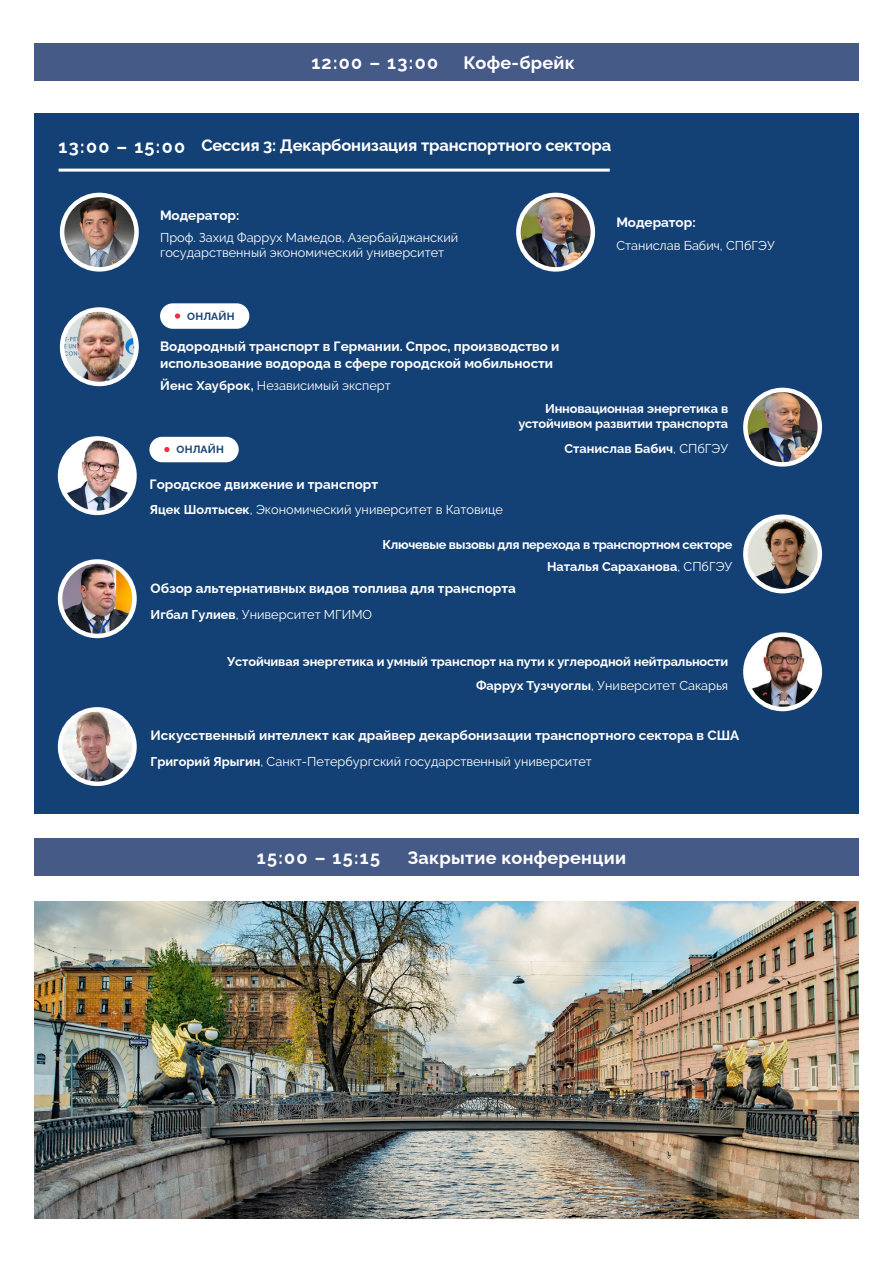
<style>
.page{position:relative;width:893px;height:1263px;background:#fff}
.page>*{position:absolute;margin:0;border:0;box-sizing:border-box;transform-origin:0 0}
.t1{font:700 18px "Raleway";letter-spacing:.015em;color:#fff}
.t2{font:700 16.5px "Raleway";letter-spacing:-.01em;color:#fff}
.t3{font:700 13.5px/16.2px "Raleway";color:#fff}
.t4{font:12.75px/15px "Raleway";color:#fff}
.t5{font:700 12.75px/15px "Raleway";letter-spacing:-.01em;color:#fff;text-align:right}
.t6{font:700 10.5px "Raleway";letter-spacing:.015em;color:#144175}
.s1{font-weight:700}
.s2{font-weight:400}
</style>
<div class="page">
<div style="left:34px;top:43px;width:825px;height:37px;background:#465a88"></div>
<div style="left:34px;top:838px;width:825px;height:38px;background:#465a88"></div>
<div style="left:34px;top:113px;width:825px;height:701px;background:#144175"></div>
<hr style="left:59px;top:169px;width:551px;height:3px;background:#fff">
<img style="left:62px;top:195px;width:75px;height:74px;border-radius:37px">
<div style="left:60px;top:193px;width:79px;height:79px;border:4px solid #fff;border-radius:50%"></div>
<img style="left:518px;top:195px;width:75px;height:74px;border-radius:37px">
<div style="left:516px;top:193px;width:79px;height:79px;border:4px solid #fff;border-radius:50%"></div>
<img style="left:745px;top:390px;width:75px;height:74px;border-radius:37px">
<div style="left:743px;top:388px;width:79px;height:79px;border:4px solid #fff;border-radius:50%"></div>
<img style="left:745px;top:635px;width:75px;height:74px;border-radius:37px">
<div style="left:743px;top:632px;width:79px;height:79px;border:4px solid #fff;border-radius:50%"></div>
<img style="left:64px;top:309px;width:71px;height:75px">
<div style="left:60px;top:307px;width:79px;height:79px;border:4px solid #fff;border-radius:50%"></div>
<img style="left:60px;top:438px;width:74px;height:75px;border-radius:37px">
<div style="left:58px;top:436px;width:79px;height:79px;border:4px solid #fff;border-radius:50%"></div>
<img style="left:60px;top:561px;width:74px;height:75px;border-radius:37px">
<div style="left:58px;top:559px;width:79px;height:79px;border:4px solid #fff;border-radius:50%"></div>
<img style="left:60px;top:709px;width:74px;height:75px;border-radius:37px">
<div style="left:58px;top:707px;width:79px;height:79px;border:4px solid #fff;border-radius:50%"></div>
<img style="left:745px;top:517px;width:75px;height:74px;border-radius:37px">
<div style="left:743px;top:514px;width:79px;height:79px;border:4px solid #fff;border-radius:50%"></div>
<div style="left:160px;top:303px;width:89px;height:26px;background:#fff;border-radius:13px"></div>
<svg style="left:175px;top:313px;width:5px;height:6px"></svg>
<div style="left:149px;top:437px;width:90px;height:25px;background:#fff;border-radius:13px"></div>
<svg style="left:164px;top:447px;width:6px;height:5px"></svg>
<img style="left:34px;top:901px;width:825px;height:317px">
<p class="t1" style="left:311px;top:48px;width:128px">12:00 – 13:00</p>
<p class="t1" style="left:464px;top:48px;width:113px">Кофе-брейк</p>
<p class="t1" style="left:59px;top:132px;width:128px">13:00 – 15:00</p>
<p class="t2" style="left:201px;top:132px;width:411px">Сессия 3: Декарбонизация транспортного сектора</p>
<p class="t3" style="left:160px;top:205px;width:81px">Модератор:</p>
<p class="t4" style="left:160px;top:230px;width:300px">Проф. Захид Фаррух Мамедов, Азербайджанский государственный экономический университет</p>
<p class="t6" style="left:187px;top:308px;width:49px">ОНЛАЙН</p>
<p class="t3" style="left:160px;top:337px;width:401px">Водородный транспорт в Германии. Спрос, производство и использование водорода в сфере городской мобильности</p>
<p class="t4" style="left:160px;top:378px;width:232px"><span class="s1">Йенс Хауброк,</span> Независимый эксперт</p>
<p class="t3" style="left:616px;top:213px;width:81px">Модератор:</p>
<p class="t4" style="left:616px;top:238px;width:160px">Станислав Бабич, СПбГЭУ</p>
<p class="t6" style="left:177px;top:441px;width:49px">ОНЛАЙН</p>
<p class="t3" style="left:149px;top:474px;width:230px">Городское движение и транспорт</p>
<p class="t4" style="left:149px;top:502px;width:355px"><span class="s1">Яцек Шолтысек</span>, Экономический университет в Катовице</p>
<p class="t5" style="left:519px;top:400px;width:211px">Инновационная энергетика в устойчивом развитии транспорта</p>
<p class="t5" style="left:564px;top:440px;width:165px">Станислав Бабич<span class="s2">, СПбГЭУ</span></p>
<p class="t5" style="left:382px;top:535px;width:352px">Ключевые вызовы для перехода в транспортном секторе</p>
<p class="t3" style="left:151px;top:578px;width:367px">Обзор альтернативных видов топлива для транспорта</p>
<p class="t4" style="left:151px;top:606px;width:223px"><span class="s1">Игбал Гулиев</span>, Университет МГИМО</p>
<p class="t5" style="left:547px;top:558px;width:187px">Наталья Сараханова<span class="s2">, СПбГЭУ</span></p>
<p class="t5" style="left:227px;top:653px;width:503px">Устойчивая энергетика и умный транспорт на пути к углеродной нейтральности</p>
<p class="t4" style="left:476px;top:677px;width:254px"><span class="s1">Фаррух Тузчуоглы</span>, Университет Сакарья</p>
<p class="t3" style="left:151px;top:726px;width:590px">Искусственный интеллект как драйвер декарбонизации транспортного сектора в США</p>
<p class="t4" style="left:151px;top:754px;width:443px"><span class="s1">Григорий Ярыгин</span>, Санкт-Петербургский государственный университет</p>
<p class="t1" style="left:257px;top:843px;width:125px">15:00 – 15:15</p>
<p class="t1" style="left:407px;top:843px;width:220px">Закрытие конференции</p>
</div>
